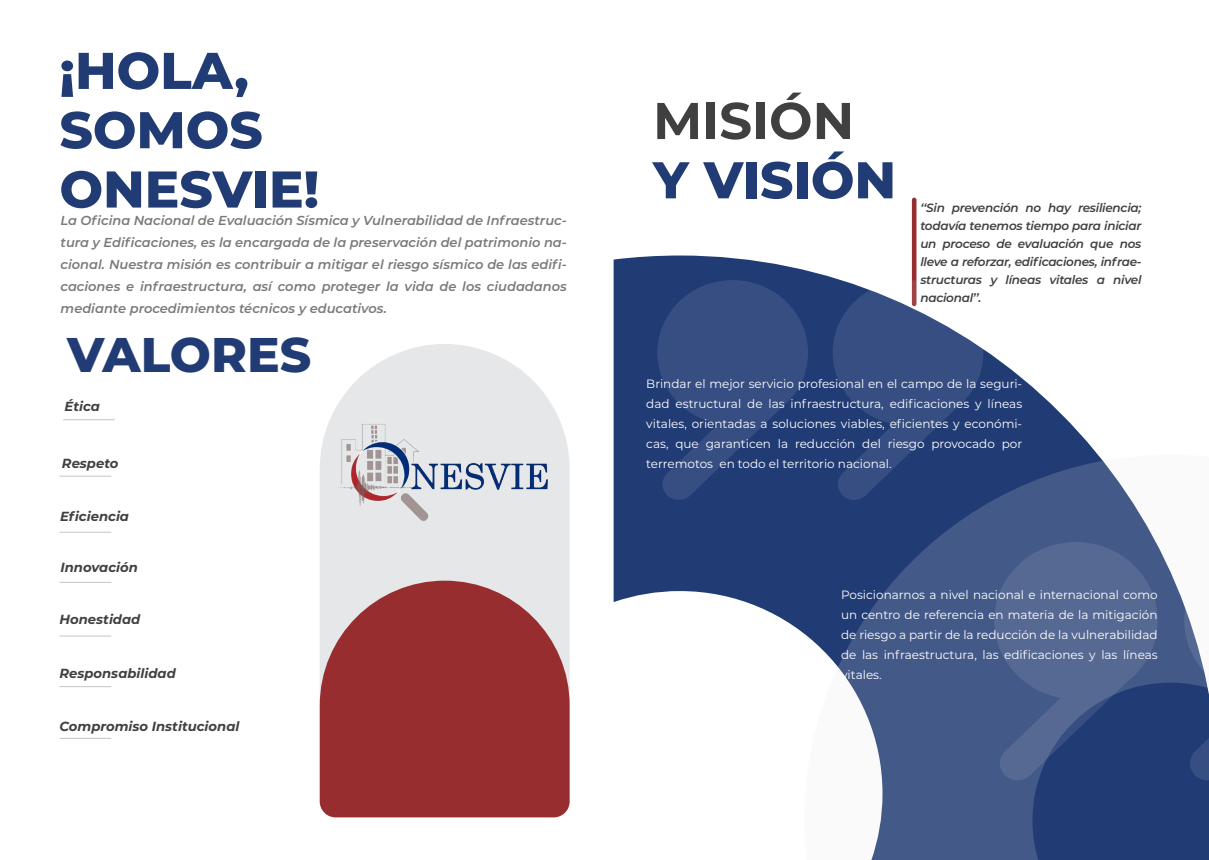
<style>
.page{position:relative;width:1209px;height:860px;background:#fff}
.page>*{position:absolute;margin:0;border:0;box-sizing:border-box;transform-origin:0 0}
.t1{font:800 51.6px/59.3px "Montserrat";color:#213b74}
.t2{font:700 51.6px "Montserrat";color:#404041}
.t3{font:800 48.6px "Montserrat";color:#213b74}
.t4{font:italic 700 13.2px "Montserrat";color:#404041}
.t5{font:italic 600 13px/22px "Montserrat";color:#404041;text-align:justify}
.t6{font:12px/20px "Montserrat";color:#fff;text-align:justify}
.t7{font:italic 600 12px/18px "Montserrat";letter-spacing:-.02em;color:#404041;text-align:justify}
</style>
<div class="page">
<svg style="left:613px;top:255px;width:485px;height:379px;fill:#213b74"></svg>
<svg style="left:804px;top:455px;width:405px;height:405px;fill:#435988"></svg>
<hr style="left:912px;top:198px;width:4px;height:108px;background:#982d2f;border-radius:2px">
<svg style="left:657px;top:280px;width:151px;height:220px;background:#2d467b"></svg>
<svg style="left:832px;top:280px;width:151px;height:220px;background:#485d8c"></svg>
<svg style="left:994px;top:542px;width:163px;height:238px;background:#475c8a"></svg>
<svg style="left:1184px;top:542px;width:25px;height:238px"></svg>
<svg style="left:320px;top:344px;width:249px;height:237px;fill:#e6e7e8"></svg>
<svg style="left:320px;top:581px;width:249px;height:236px;background:#a04143"></svg>
<hr style="left:59px;top:635px;width:52px;height:2px;background:#c9c9c9">
<hr style="left:63px;top:419px;width:52px;height:1px;background:#c9c9c9">
<hr style="left:59px;top:476px;width:52px;height:1px;background:#c9c9c9">
<hr style="left:59px;top:532px;width:52px;height:1px;background:#c9c9c9">
<hr style="left:59px;top:582px;width:52px;height:1px;background:#c9c9c9">
<hr style="left:59px;top:686px;width:52px;height:1px;background:#c9c9c9">
<hr style="left:59px;top:738px;width:52px;height:1px;background:#c9c9c9">
<img style="left:334px;top:419px;width:236px;height:113px">
<h1 class="t1" style="left:59px;top:38px;width:261px">¡HOLA,<br>SOMOS<br>ONESVIE!</h1>
<p class="t5" style="left:61px;top:209px;width:508px">La Oficina Nacional de Evaluación Sísmica y Vulnerabilidad de Infraestruc&shy;tura y Edificaciones, es la encargada de la preservación del patrimonio na&shy;cional. Nuestra misión es contribuir a mitigar el riesgo sísmico de las edifi&shy;caciones e infraestructura, así como proteger la vida de los ciudadanos mediante procedimientos técnicos y educativos.</p>
<h2 class="t3" style="left:67px;top:319px;width:246px">VALORES</h2>
<p class="t4" style="left:65px;top:396px;width:37px">Ética</p>
<p class="t4" style="left:62px;top:454px;width:58px">Respeto</p>
<p class="t4" style="left:60px;top:506px;width:70px">Eficiencia</p>
<p class="t4" style="left:60px;top:558px;width:79px">Innovación</p>
<p class="t4" style="left:59px;top:610px;width:82px">Honestidad</p>
<p class="t4" style="left:59px;top:663px;width:118px">Responsabilidad</p>
<p class="t4" style="left:59px;top:716px;width:181px">Compromiso Institucional</p>
<h1 class="t2" style="left:653px;top:83px;width:203px">MISIÓN</h1>
<h1 class="t1" style="left:653px;top:148px;width:244px">Y VISIÓN</h1>
<p class="t7" style="left:920px;top:198px;width:223px">‘‘Sin prevención no hay resiliencia; todavía tenemos tiempo para iniciar un proceso de evaluación que nos lleve a reforzar, edificaciones, infrae&shy;structuras y líneas vitales a nivel nacional’’.</p>
<p class="t6" style="left:646px;top:374px;width:377px">Brindar el mejor servicio profesional en el campo de la seguri&shy;dad estructural de las infraestructura, edificaciones y líneas vitales, orientadas a soluciones viables, eficientes y económi&shy;cas, que garanticen la reducción del riesgo provocado por terremotos en todo el territorio nacional.</p>
<p class="t6" style="left:841px;top:585px;width:318px">Posicionarnos a nivel nacional e internacional como un centro de referencia en materia de la mitigación de riesgo a partir de la reducción de la vulnerabilidad de las infraestructura, las edificaciones y las líneas vitales.</p>
</div>
